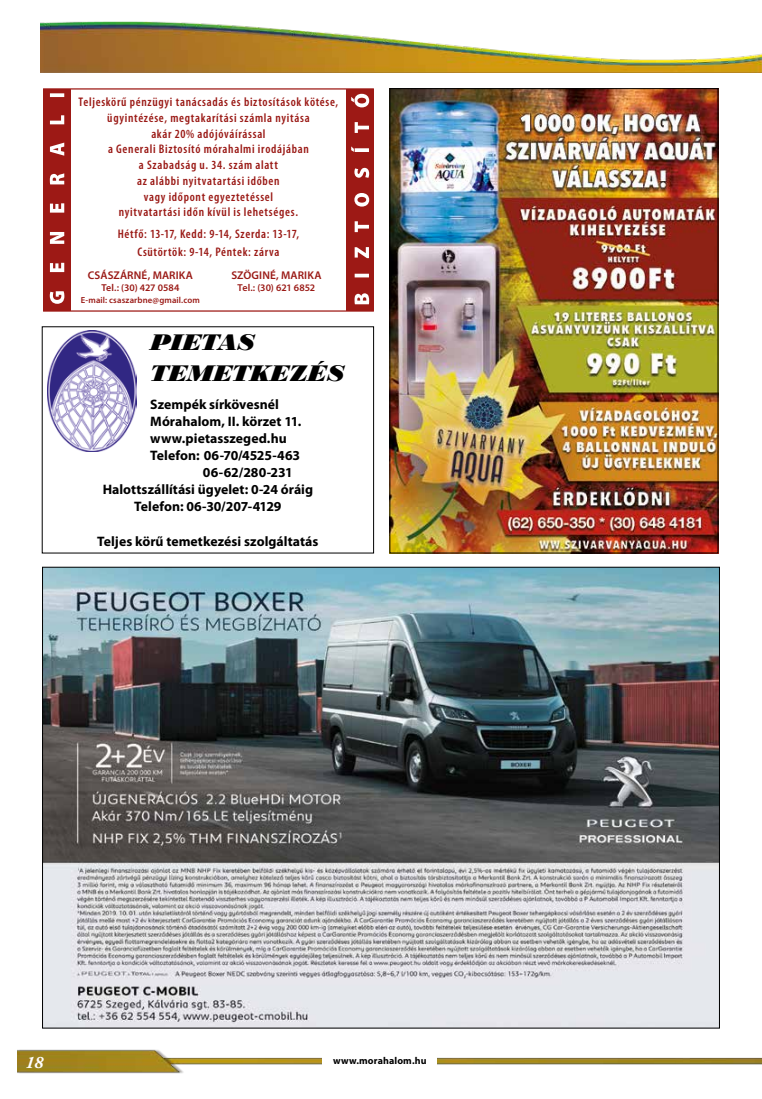
<style>
.page{position:relative;width:762px;height:1099px;background:#fff}
.page>*{position:absolute;margin:0;border:0;box-sizing:border-box;transform-origin:0 0}
.t1{font:italic 23.75px/30.9px "Bodoni MT Black";letter-spacing:.01em;color:#000}
.t2{font:italic 700 17.5px "Adobe Garamond Pro";color:#fff}
.t3{font:700 13.75px "Myriad Pro";color:#000}
.t4{font:600 condensed 12.5px/15.8px "Myriad Pro";letter-spacing:.055em;color:#9a1915;text-align:center}
.t5{font:600 11.25px "Myriad Pro";letter-spacing:.01em;color:#9a1915}
.t6{font:600 10px "Myriad Pro";letter-spacing:.005em;color:#9a1915}
.t7{font:700 10px "Myriad Pro";letter-spacing:.01em;color:#000}
.t8{font:600 8.75px "Myriad Pro";letter-spacing:.015em;color:#9a1915}
</style>
<div class="page">
<img style="left:41px;top:21px;width:721px;height:51px">
<img style="left:18px;top:1049px;width:744px;height:24px">
<div style="left:322px;top:1053px;width:115px;height:14px;background:#fff"></div>
<img style="left:48px;top:330px;width:88px;height:121px">
<img style="left:391px;top:90px;width:325px;height:461px">
<div style="left:389px;top:88px;width:329px;height:465px;border:1px solid #000"></div>
<div style="left:43px;top:89px;width:27px;height:222px;background:#9d1915"></div>
<div style="left:347px;top:89px;width:27px;height:222px;background:#9d1915"></div>
<div style="left:43px;top:88px;width:331px;height:223px;border:1px solid #9d1915"></div>
<svg style="left:351px;top:94px;width:18px;height:210px"></svg>
<svg style="left:50px;top:93px;width:14px;height:211px"></svg>
<img style="left:44px;top:569px;width:674px;height:457px">
<p class="t4" style="left:79px;top:94px;width:261px">Teljeskörű pénzügyi tanácsadás és biztosítások kötése, ügyintézése, megtakarítási számla nyitása<br>akár 20% adójóváírással<br>a Generali Biztosító mórahalmi irodájában<br>a Szabadság u. 34. szám alatt<br>az alábbi nyitvatartási időben<br>vagy időpont egyeztetéssel<br>nyitvatartási időn kívül is lehetséges.</p>
<p class="t4" style="left:118px;top:225px;width:183px;line-height:18.2px">Hétfő: 13-17, Kedd: 9-14, Szerda: 13-17,<br>Csütörtök: 9-14, Péntek: zárva</p>
<p class="t5" style="left:88px;top:268px;width:107px">CSÁSZÁRNÉ, MARIKA</p>
<p class="t6" style="left:101px;top:281px;width:80px">Tel.: (30) 427 0584</p>
<p class="t8" style="left:81px;top:294px;width:120px">E-mail: csaszarbne@gmail.com</p>
<p class="t5" style="left:231px;top:268px;width:92px">SZÖGINÉ, MARIKA</p>
<p class="t6" style="left:238px;top:281px;width:79px">Tel.: (30) 621 6852</p>
<h1 class="t1" style="left:150px;top:326px;width:195px">PIETAS<br>TEMETKEZÉS</h1>
<p class="t3" style="left:150px;top:396px;width:130px">Szempék sírkövesnél</p>
<p class="t3" style="left:150px;top:413px;width:153px">Mórahalom, II. körzet 11.</p>
<p class="t3" style="left:150px;top:430px;width:138px">www.pietasszeged.hu</p>
<p class="t3" style="left:150px;top:447px;width:151px">Telefon: 06-70/4525-463</p>
<p class="t3" style="left:203px;top:465px;width:91px">06-62/280-231</p>
<p class="t3" style="left:103px;top:482px;width:212px">Halottszállítási ügyelet: 0-24 óráig</p>
<p class="t3" style="left:134px;top:499px;width:149px">Telefon: 06-30/207-4129</p>
<p class="t3" style="left:97px;top:533px;width:223px">Teljes körű temetkezési szolgáltatás</p>
<h2 class="t2" style="left:25px;top:1051px;width:20px">18</h2>
<p class="t7" style="left:333px;top:1054px;width:95px">www.morahalom.hu</p>
</div>
